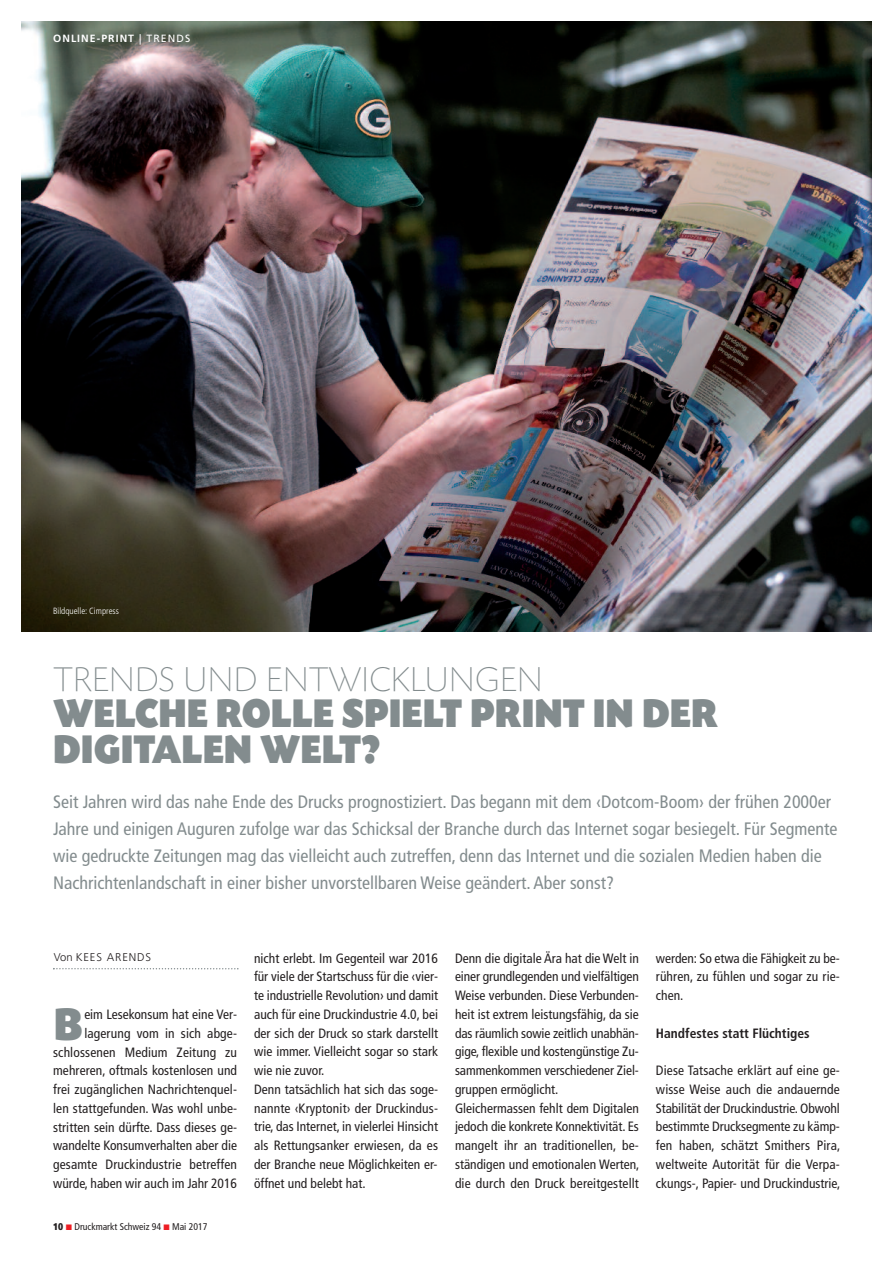
<style>
.page{position:relative;width:893px;height:1263px;background:#fff}
.page>*{position:absolute;margin:0;border:0;box-sizing:border-box;transform-origin:0 0}
.t1{font:48px "Today SB Ultra";color:#838c8e;scale:.9 1}
.t2{font:42px/36px "Today SB Ultra";color:#838c8e;scale:.9 1}
.t3{font:300 expanded 36px "Today SB";letter-spacing:-.005em;color:#838c8e}
.t4{font:condensed 18px/27px "Frutiger LT Std";color:#838c8e}
.t5{font:condensed 13.5px/18.8px "Frutiger LT Std";color:#231f20}
.t6{font:700 condensed 13.5px "Frutiger LT Std";color:#231f20}
.t7{font:300 11.25px "Frutiger LT Std";letter-spacing:.075em;color:#231f20}
.t8{font:700 10.5px "Frutiger LT Std";letter-spacing:.1em;color:#fff}
.t9{font:condensed 9.75px "Frutiger LT Std";color:#231f20}
.t10{font:300 condensed 9px "Frutiger";color:#fff}
.s1{font-weight:400}
.s2{font-weight:900}
</style>
<div class="page">
<img style="left:21px;top:21px;width:851px;height:610px">
<svg style="left:53px;top:968px;width:186px;height:1px"></svg>
<p class="t8" style="left:53px;top:34px;width:139px">ONLINE-PRINT <span class="s1">| TRENDS</span></p>
<p class="t10" style="left:53px;top:607px;width:67px">Bildquelle: Cimpress</p>
<h3 class="t3" style="left:53px;top:657px;width:491px">TRENDS UND ENTWICKLUNGEN</h3>
<h2 class="t2" style="left:53px;top:694px;width:740px">WELCHE ROLLE SPIELT PRINT IN DER<br>DIGITALEN WELT?</h2>
<p class="t4" style="left:53px;top:790px;width:786px">Seit Jahren wird das nahe Ende des Drucks prognostiziert. Das begann mit dem ‹Dotcom-Boom› der frühen 2000er Jahre und einigen Auguren zufolge war das Schicksal der Branche durch das Internet sogar besiegelt. Für Segmente wie gedruckte Zeitungen mag das vielleicht auch zutreffen, denn das Internet und die sozialen Medien haben die Nachrichtenlandschaft in einer bisher unvorstellbaren Weise geändert. Aber sonst?</p>
<p class="t7" style="left:54px;top:952px;width:99px">Von KEES ARENDS</p>
<h1 class="t1" style="left:54px;top:996px;width:34px">B</h1>
<p class="t5" style="left:53px;top:1006px;width:185px;text-align:right">eim Lesekonsum hat eine Ver&shy;lagerung vom in sich abge&shy;schlossenen Medium Zeitung zu mehreren, oftmals kostenlosen und frei zugänglichen Nachrichtenquel&shy;len stattgefunden. Was wohl unbe&shy;stritten sein dürfte. Dass dieses ge&shy;wandelte Konsumverhalten aber die gesamte Druckindustrie betreffen würde, haben wir auch im Jahr 2016</p>
<p class="t9" style="left:53px;top:1222px;width:156px"><span class="s2">10</span> Druckmarkt Schweiz 94 Mai 2017</p>
<p class="t5" style="left:254px;top:950px;width:185px">nicht erlebt. Im Gegenteil war 2016 für viele der Startschuss für die ‹vier&shy;te industrielle Revolution› und damit auch für eine Druckindustrie 4.0, bei der sich der Druck so stark darstellt wie immer. Vielleicht sogar so stark wie nie zuvor.<br>Denn tatsächlich hat sich das soge&shy;nannte ‹Kryptonit› der Druckindus&shy;trie, das Internet, in vielerlei Hinsicht als Rettungsanker erwiesen, da es der Branche neue Möglichkeiten er&shy;öffnet und belebt hat.</p>
<p class="t5" style="left:455px;top:950px;width:186px">Denn die digitale Ära hat die Welt in einer grundlegenden und vielfältigen Weise verbunden. Diese Verbunden&shy;heit ist extrem leistungsfähig, da sie das räumlich sowie zeitlich unabhän&shy;gige, flexible und kostengünstige Zu&shy;sammenkommen verschiedener Ziel&shy;gruppen ermöglicht.<br>Gleichermassen fehlt dem Digitalen jedoch die konkrete Konnektivität. Es mangelt ihr an traditionellen, be&shy;ständigen und emotionalen Werten, die durch den Druck bereitgestellt</p>
<p class="t5" style="left:656px;top:950px;width:185px;text-align:justify">werden: So etwa die Fähigkeit zu be&shy;rühren, zu fühlen und sogar zu rie&shy;chen.</p>
<p class="t6" style="left:656px;top:1027px;width:155px">Handfestes statt Flüchtiges</p>
<p class="t5" style="left:656px;top:1062px;width:186px;text-align:justify">Diese Tatsache erklärt auf eine ge&shy;wisse Weise auch die andauernde Stabilität der Druckindustrie. Obwohl bestimmte Drucksegmente zu kämp&shy;fen haben, schätzt Smithers Pira, weltweite Autorität für die Verpa&shy;ckungs-, Papier- und Druckindustrie,</p>
</div>
